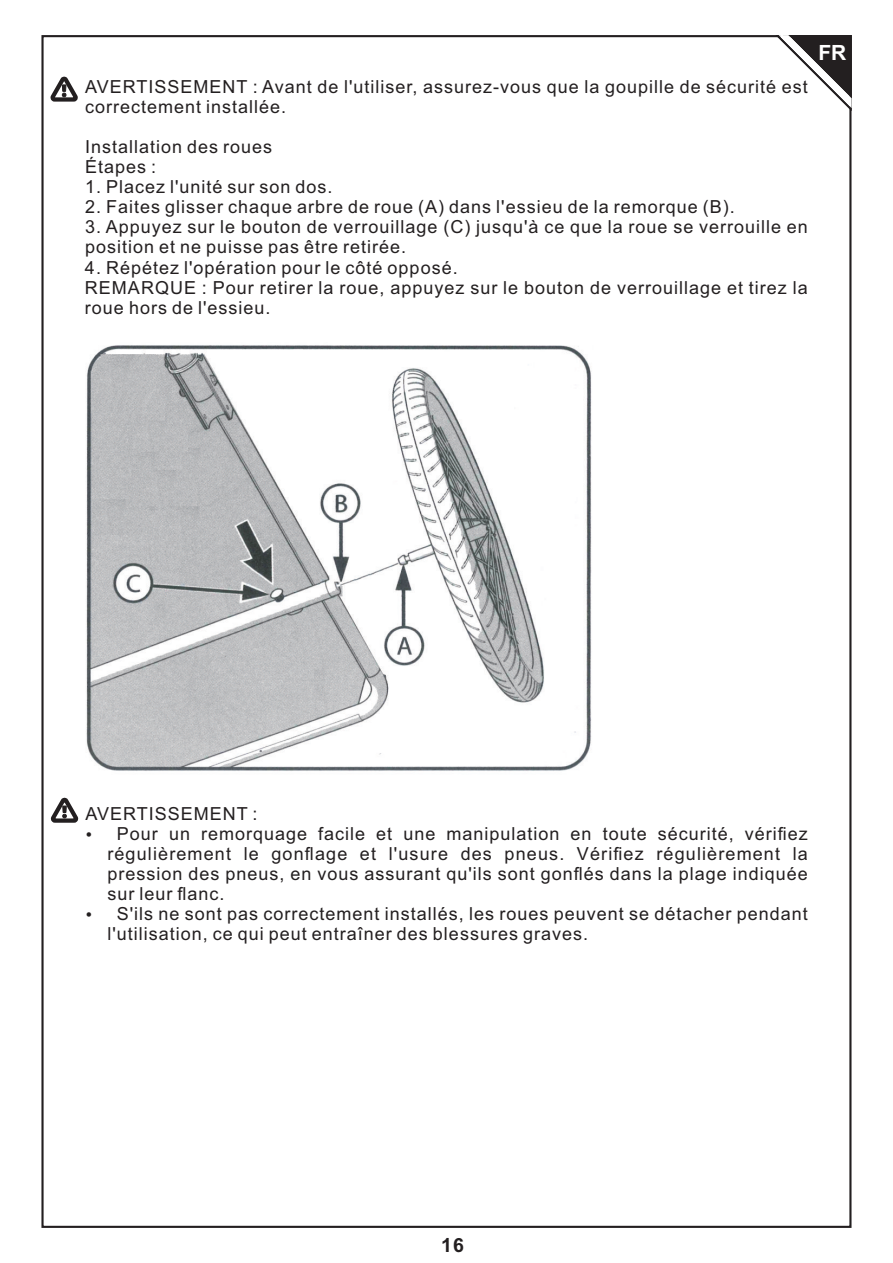
<style>
.page{position:relative;width:893px;height:1263px;background:#fff}
.page>*{position:absolute;margin:0;border:0;box-sizing:border-box;transform-origin:0 0}
.t1{font:700 21px "Arial";color:#fff}
.t2{font:700 19.5px "Arial";color:#231f20}
.t3{font:18px/20.1px "Arial";letter-spacing:.055em;color:#231f20}
</style>
<div class="page">
<svg style="left:775px;top:35px;width:77px;height:79px"></svg>
<img style="left:86px;top:345px;width:506px;height:426px">
<svg style="left:50px;top:797px;width:29px;height:26px"></svg>
<svg style="left:50px;top:76px;width:28px;height:26px"></svg>
<p class="t3" style="left:85px;top:78px;width:724px">AVERTISSEMENT : Avant de l'utiliser, assurez-vous que la goupille de sécurité est correctement installée.</p>
<p class="t3" style="left:85px;top:138px;width:189px">Installation des roues<br>Étapes :</p>
<p class="t3" style="left:85px;top:178px;width:249px">1. Placez l'unité sur son dos.</p>
<p class="t3" style="left:85px;top:198px;width:651px">2. Faites glisser chaque arbre de roue (A) dans l'essieu de la remorque (B).</p>
<p class="t3" style="left:85px;top:219px;width:724px">3. Appuyez sur le bouton de verrouillage (C) jusqu'à ce que la roue se verrouille en position et ne puisse pas être retirée.</p>
<p class="t3" style="left:85px;top:259px;width:724px">4. Répétez l'opération pour le côté opposé.<br>REMARQUE : Pour retirer la roue, appuyez sur le bouton de verrouillage et tirez la roue hors de l'essieu.</p>
<p class="t1" style="left:818px;top:44px;width:31px">EN</p>
<p class="t1" style="left:818px;top:44px;width:29px">FR</p>
<p class="t3" style="left:85px;top:805px;width:174px">AVERTISSEMENT :</p>
<p class="t3" style="left:117px;top:825px;width:692px">Pour un remorquage facile et une manipulation en toute sécurité, vérifiez</p>
<p class="t3" style="left:107px;top:845px;width:702px">régulièrement le gonflage et l'usure des pneus. Vérifiez régulièrement la</p>
<p class="t3" style="left:107px;top:865px;width:702px">pression des pneus, en vous assurant qu'ils sont gonflés dans la plage indiquée</p>
<p class="t3" style="left:107px;top:885px;width:119px">sur leur flanc.</p>
<p class="t3" style="left:117px;top:905px;width:692px">S'ils ne sont pas correctement installés, les roues peuvent se détacher pendant</p>
<p class="t3" style="left:107px;top:925px;width:482px">l'utilisation, ce qui peut entraîner des blessures graves.</p>
<p class="t2" style="left:441px;top:1238px;width:24px">16</p>
</div>
